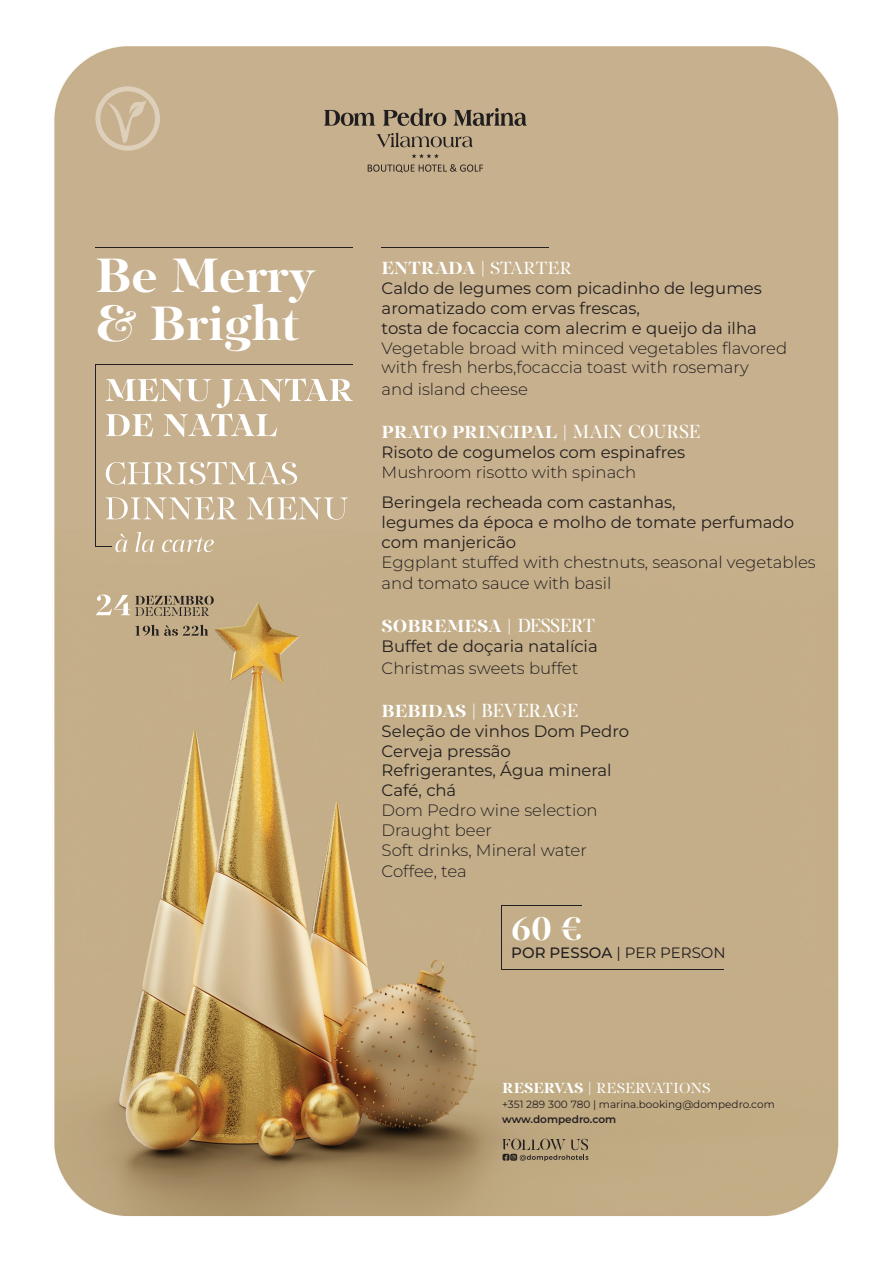
<style>
.page{position:relative;width:893px;height:1263px;background:#fff}
.page>*{position:absolute;margin:0;border:0;box-sizing:border-box;transform-origin:0 0}
.t1{font:700 49.5px/48px "PF Regal Display Pro";color:#fff}
.t2{font:700 34.5px "PF Regal Display Pro";color:#fff}
.t3{font:700 18px "PF Regal Display Pro";color:#fff}
.t4{font:16.5px/19.8px "Montserrat";color:#231f20}
.t5{font:300 16.5px/19.8px "Montserrat";color:#231f20}
.t6{font:15px "PF Regal Display Pro";color:#fff}
.t7{font:15px "Montserrat";color:#231f20}
.t8{font:10.5px "Montserrat";color:#231f20}
.t9{font:600 10.5px "Montserrat";color:#231f20}
.s1{font-weight:400}
.s2{font-family:"Exodus Demo";font-weight:400}
.s3{font-weight:500}
.s4{font-weight:700}
</style>
<div class="page">
<img style="left:54px;top:46px;width:785px;height:1170px">
<hr style="left:382px;top:247px;width:167px;height:1px;background:#231f20">
<svg style="left:412px;top:154px;width:27px;height:4px"></svg>
<svg style="left:368px;top:164px;width:115px;height:9px"></svg>
<svg style="left:377px;top:133px;width:96px;height:14px"></svg>
<svg style="left:324px;top:110px;width:51px;height:16px"></svg>
<svg style="left:383px;top:108px;width:63px;height:18px"></svg>
<svg style="left:453px;top:108px;width:74px;height:18px"></svg>
<svg style="left:95px;top:86px;width:65px;height:65px;background:#cdb99a"></svg>
<svg style="left:502px;top:1138px;width:86px;height:23px;background:#9b896b"></svg>
<hr style="left:501px;top:905px;width:1px;height:65px;background:#231f20">
<hr style="left:501px;top:905px;width:80px;height:1px;background:#231f20">
<hr style="left:501px;top:969px;width:223px;height:1px;background:#231f20">
<svg style="left:105px;top:497px;width:243px;height:23px;background:#d3c1a6"></svg>
<svg style="left:106px;top:462px;width:191px;height:23px"></svg>
<svg style="left:105px;top:378px;width:248px;height:59px"></svg>
<svg style="left:135px;top:625px;width:73px;height:11px"></svg>
<hr style="left:95px;top:365px;width:1px;height:182px;background:#231f20">
<hr style="left:95px;top:247px;width:258px;height:1px;background:#231f20">
<hr style="left:95px;top:364px;width:258px;height:1px;background:#231f20">
<svg style="left:96px;top:594px;width:118px;height:22px;background:#ad9c81"></svg>
<svg style="left:95px;top:532px;width:119px;height:20px;background:#ccb99b"></svg>
<h1 class="t1" style="left:95px;top:252px;width:222px">Be Merry &amp; Bright</h1>
<p class="t3" style="left:382px;top:258px;width:192px">ENTRADA | <span class="s1">STARTER</span></p>
<p class="t4" style="left:382px;top:278px;width:382px">Caldo de legumes com picadinho de legumes aromatizado com ervas frescas,<br>tosta de focaccia com alecrim e queijo da ilha</p>
<p class="t5" style="left:382px;top:337px;width:407px">Vegetable broad with minced vegetables flavored with fresh herbs,focaccia toast with rosemary</p>
<p class="t5" style="left:382px;top:379px;width:148px">and island cheese</p>
<p class="t3" style="left:382px;top:422px;width:320px">PRATO PRINCIPAL | <span class="s2">MAIN COURSE</span></p>
<p class="t4" style="left:382px;top:442px;width:305px">Risoto de cogumelos com espinafres</p>
<p class="t5" style="left:382px;top:462px;width:256px">Mushroom risotto with spinach</p>
<p class="t4" style="left:382px;top:492px;width:414px">Beringela recheada com castanhas,<br>legumes da época e molho de tomate perfumado com manjericão</p>
<p class="t5" style="left:382px;top:550px;width:436px;line-height:21.6px">Eggplant stuffed with chestnuts, seasonal vegetables and tomato sauce with basil</p>
<p class="t3" style="left:382px;top:616px;width:215px">SOBREMESA | <span class="s2">DESSERT</span></p>
<p class="t4" style="left:382px;top:636px;width:218px">Buffet de doçaria natalícia</p>
<p class="t5" style="left:382px;top:658px;width:198px">Christmas sweets buffet</p>
<p class="t3" style="left:382px;top:700px;width:198px">BEBIDAS | <span class="s2">BEVERAGE</span></p>
<p class="t4" style="left:382px;top:720px;width:249px">Seleção de vinhos Dom Pedro<br>Cerveja pressão<br>Refrigerantes, Água mineral<br>Café, chá</p>
<p class="t5" style="left:382px;top:800px;width:218px">Dom Pedro wine selection<br>Draught beer<br>Soft drinks, Mineral water</p>
<p class="t5" style="left:382px;top:861px;width:87px">Coffee, tea</p>
<h2 class="t2" style="left:511px;top:908px;width:71px">60 €</h2>
<p class="t7" style="left:511px;top:943px;width:216px"><span class="s3">POR PESSOA</span> | PER PERSON</p>
<p class="t6" style="left:502px;top:1079px;width:210px"><span class="s4">RESERVAS |</span> RESERVATIONS</p>
<p class="t8" style="left:502px;top:1097px;width:274px">+351 289 300 780 | marina.booking@dompedro.com</p>
<p class="t9" style="left:502px;top:1112px;width:116px">www.dompedro.com</p>
</div>
